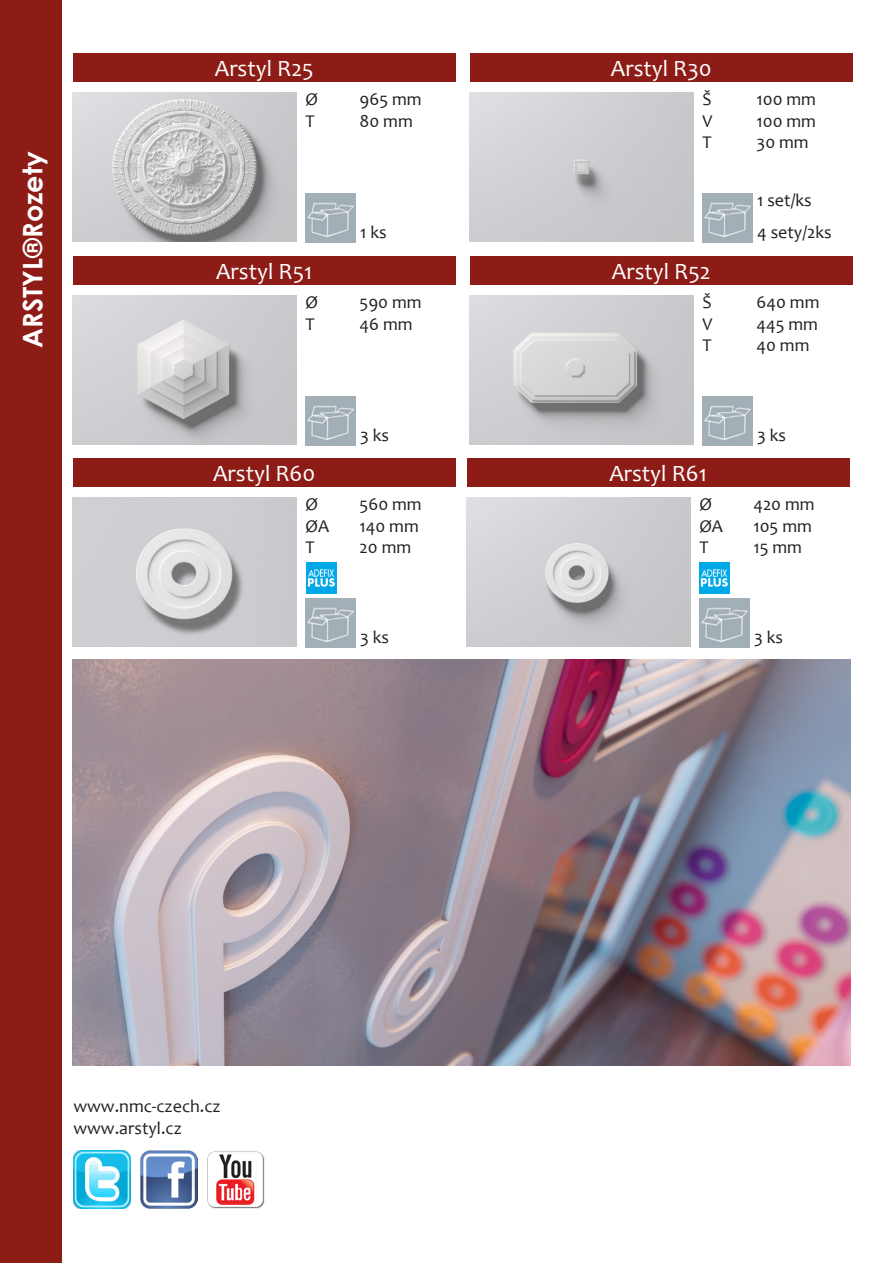
<style>
.page{position:relative;width:893px;height:1263px;background:#fff}
.page>*{position:absolute;margin:0;border:0;box-sizing:border-box;transform-origin:0 0}
.t1{font:700 27px "Century Gothic";color:#fff}
.t2{font:23.4px "Candara";color:#fff}
.t3{font:18px "Candara";color:#231f20}
</style>
<div class="page">
<div style="left:0;top:0;width:62px;height:1263px;background:#8d1c16"></div>
<img style="left:466px;top:497px;width:224px;height:150px">
<div style="left:467px;top:459px;width:382px;height:28px;background:#8d1c16"></div>
<img style="left:699px;top:598px;width:51px;height:49px">
<img style="left:73px;top:1150px;width:58px;height:58px">
<img style="left:140px;top:1150px;width:58px;height:58px">
<img style="left:207px;top:1151px;width:58px;height:58px">
<img style="left:72px;top:92px;width:225px;height:150px">
<div style="left:73px;top:54px;width:383px;height:28px;background:#8d1c16"></div>
<img style="left:306px;top:193px;width:50px;height:49px">
<div style="left:470px;top:54px;width:383px;height:28px;background:#8d1c16"></div>
<img style="left:703px;top:193px;width:50px;height:49px">
<img style="left:72px;top:295px;width:225px;height:150px">
<div style="left:73px;top:257px;width:383px;height:28px;background:#8d1c16"></div>
<img style="left:306px;top:396px;width:50px;height:49px">
<img style="left:469px;top:295px;width:225px;height:150px">
<div style="left:470px;top:257px;width:383px;height:28px;background:#8d1c16"></div>
<img style="left:703px;top:396px;width:50px;height:49px">
<img style="left:72px;top:497px;width:225px;height:150px">
<div style="left:73px;top:459px;width:383px;height:28px;background:#8d1c16"></div>
<img style="left:306px;top:598px;width:50px;height:49px">
<img style="left:72px;top:659px;width:778px;height:406px">
<img style="left:306px;top:563px;width:30px;height:30px">
<img style="left:700px;top:563px;width:30px;height:30px">
<p class="t1" style="left:12px;top:348px;width:198px;rotate:-90deg">ARSTYL®Rozety</p>
<p class="t2" style="left:215px;top:54px;width:100px">Arstyl R25</p>
<p class="t3" style="left:306px;top:88px;width:14px">Ø</p>
<p class="t3" style="left:360px;top:88px;width:64px">965 mm</p>
<p class="t3" style="left:306px;top:110px;width:11px">T</p>
<p class="t3" style="left:360px;top:110px;width:55px">80 mm</p>
<p class="t3" style="left:360px;top:221px;width:28px">1 ks</p>
<p class="t2" style="left:216px;top:257px;width:98px">Arstyl R51</p>
<p class="t3" style="left:306px;top:291px;width:14px">Ø</p>
<p class="t3" style="left:360px;top:291px;width:63px">590 mm</p>
<p class="t3" style="left:306px;top:313px;width:11px">T</p>
<p class="t3" style="left:360px;top:313px;width:54px">46 mm</p>
<p class="t3" style="left:360px;top:424px;width:30px">3 ks</p>
<p class="t2" style="left:213px;top:459px;width:104px">Arstyl R60</p>
<p class="t3" style="left:306px;top:493px;width:14px">Ø</p>
<p class="t3" style="left:360px;top:493px;width:64px">560 mm</p>
<p class="t3" style="left:306px;top:515px;width:25px">ØA</p>
<p class="t3" style="left:360px;top:515px;width:61px">140 mm</p>
<p class="t3" style="left:306px;top:536px;width:11px">T</p>
<p class="t3" style="left:360px;top:536px;width:53px">20 mm</p>
<p class="t3" style="left:360px;top:626px;width:30px">3 ks</p>
<p class="t3" style="left:73px;top:1095px;width:149px">www.nmc-czech.cz</p>
<p class="t3" style="left:73px;top:1117px;width:110px">www.arstyl.cz</p>
<p class="t2" style="left:611px;top:54px;width:102px">Arstyl R30</p>
<p class="t3" style="left:703px;top:88px;width:11px">Š</p>
<p class="t3" style="left:757px;top:88px;width:61px">100 mm</p>
<p class="t3" style="left:703px;top:110px;width:11px">V</p>
<p class="t3" style="left:757px;top:110px;width:61px">100 mm</p>
<p class="t3" style="left:703px;top:131px;width:11px">T</p>
<p class="t3" style="left:757px;top:131px;width:54px">30 mm</p>
<p class="t3" style="left:757px;top:189px;width:56px">1 set/ks</p>
<p class="t3" style="left:757px;top:221px;width:76px">4 sety/2ks</p>
<p class="t2" style="left:612px;top:257px;width:100px">Arstyl R52</p>
<p class="t3" style="left:703px;top:291px;width:11px">Š</p>
<p class="t3" style="left:757px;top:291px;width:64px">640 mm</p>
<p class="t3" style="left:703px;top:313px;width:11px">V</p>
<p class="t3" style="left:757px;top:313px;width:63px">445 mm</p>
<p class="t3" style="left:703px;top:334px;width:11px">T</p>
<p class="t3" style="left:757px;top:334px;width:54px">40 mm</p>
<p class="t3" style="left:757px;top:424px;width:30px">3 ks</p>
<p class="t2" style="left:609px;top:459px;width:99px">Arstyl R61</p>
<p class="t3" style="left:699px;top:493px;width:14px">Ø</p>
<p class="t3" style="left:753px;top:493px;width:63px">420 mm</p>
<p class="t3" style="left:699px;top:515px;width:25px">ØA</p>
<p class="t3" style="left:753px;top:515px;width:60px">105 mm</p>
<p class="t3" style="left:699px;top:536px;width:11px">T</p>
<p class="t3" style="left:753px;top:536px;width:50px">15 mm</p>
<p class="t3" style="left:754px;top:626px;width:30px">3 ks</p>
</div>
